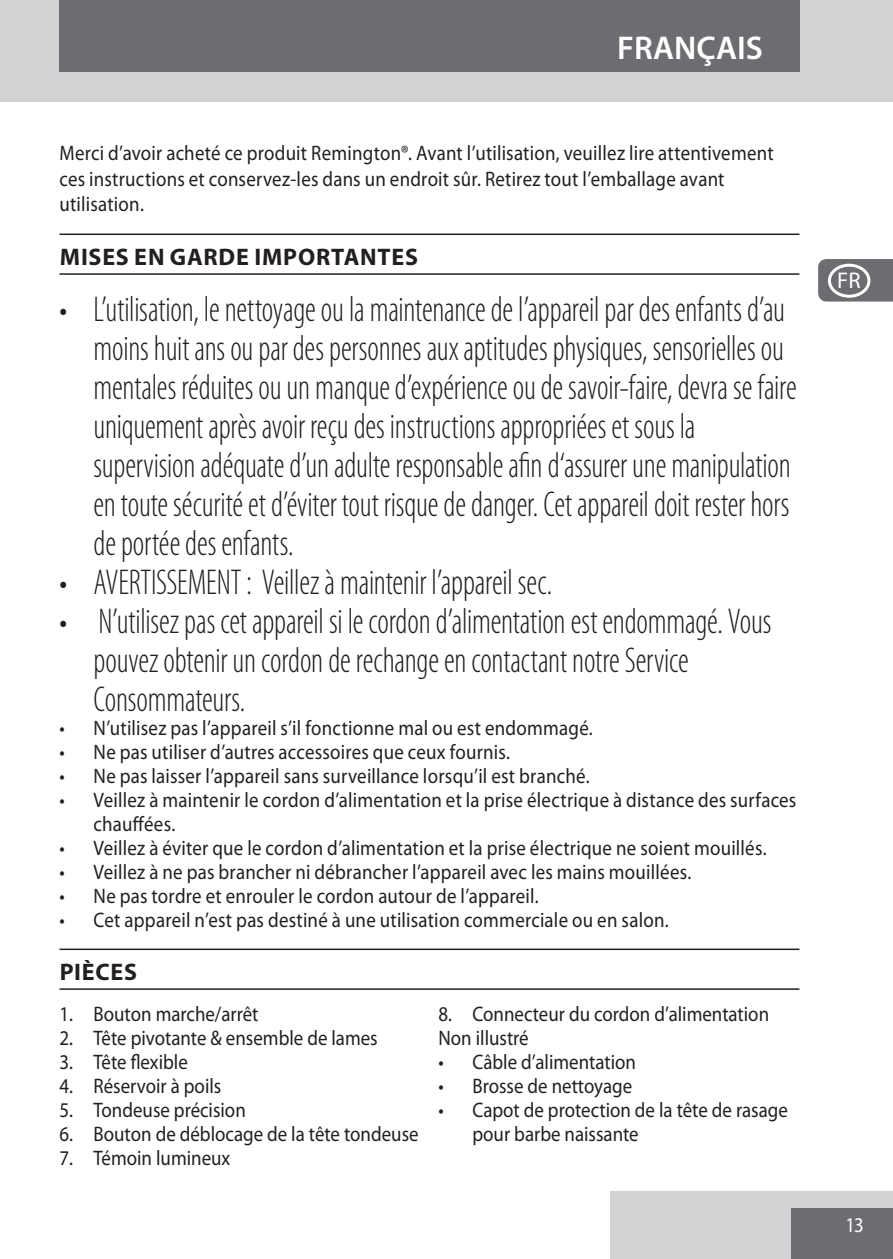
<style>
.page{position:relative;width:893px;height:1259px;background:#fff}
.page>*{position:absolute;margin:0;border:0;box-sizing:border-box;transform-origin:0 0}
.t1{font:300 condensed 36px/39px "Myriad Pro";letter-spacing:-.005em;color:#231f20;scale:.9 1}
.t2{font:600 33px "Myriad Pro";color:#fff}
.heading{font:700 24px "Myriad Pro";letter-spacing:.035em;color:#231f20}
.t3{font:22.8px "Myriad Pro";color:#fff}
.Default{font:21px/25.2px "Myriad Pro";letter-spacing:.01em;color:#231f20;scale:.9 1}
.Parts{font:21px "Myriad Pro";color:#231f20;scale:.9 1}
.t4{font:21px "Myriad Pro";color:#fff;scale:.9 1}
</style>
<div class="page">
<div style="left:611px;top:1191px;width:282px;height:68px;background:#d1d2d4"></div>
<div style="left:791px;top:1208px;width:102px;height:51px;background:#6c6d70"></div>
<div style="left:0;top:0;width:893px;height:102px;background:#d1d2d4"></div>
<div style="left:59px;top:0;width:740px;height:72px;background:#6c6d70"></div>
<hr style="left:60px;top:233px;width:739px;height:2px;background:#231f20">
<hr style="left:60px;top:273px;width:739px;height:2px;background:#231f20">
<hr style="left:60px;top:948px;width:739px;height:2px;background:#231f20">
<hr style="left:60px;top:988px;width:739px;height:2px;background:#231f20">
<svg style="left:818px;top:259px;width:75px;height:42px;background:#737477"></svg>
<div style="left:828px;top:136px;width:42px;height:34px;border:3px solid #fff;border-radius:50%"></div>
<div style="left:828px;top:179px;width:42px;height:34px;border:3px solid #fff;border-radius:50%"></div>
<div style="left:828px;top:221px;width:42px;height:34px;border:3px solid #fff;border-radius:50%"></div>
<div style="left:828px;top:264px;width:42px;height:34px;border:3px solid #fff;border-radius:50%"></div>
<div style="left:828px;top:306px;width:42px;height:34px;border:3px solid #fff;border-radius:50%"></div>
<div style="left:828px;top:349px;width:42px;height:34px;border:3px solid #fff;border-radius:50%"></div>
<div style="left:828px;top:391px;width:42px;height:34px;border:3px solid #fff;border-radius:50%"></div>
<div style="left:828px;top:434px;width:42px;height:34px;border:3px solid #fff;border-radius:50%"></div>
<div style="left:828px;top:476px;width:42px;height:34px;border:3px solid #fff;border-radius:50%"></div>
<div style="left:828px;top:519px;width:42px;height:34px;border:3px solid #fff;border-radius:50%"></div>
<div style="left:828px;top:561px;width:42px;height:34px;border:3px solid #fff;border-radius:50%"></div>
<div style="left:828px;top:604px;width:42px;height:34px;border:3px solid #fff;border-radius:50%"></div>
<div style="left:828px;top:646px;width:42px;height:34px;border:3px solid #fff;border-radius:50%"></div>
<div style="left:828px;top:689px;width:42px;height:34px;border:3px solid #fff;border-radius:50%"></div>
<div style="left:828px;top:731px;width:42px;height:34px;border:3px solid #fff;border-radius:50%"></div>
<div style="left:828px;top:774px;width:42px;height:34px;border:3px solid #fff;border-radius:50%"></div>
<div style="left:828px;top:816px;width:42px;height:34px;border:3px solid #fff;border-radius:50%"></div>
<div style="left:828px;top:859px;width:42px;height:34px;border:3px solid #fff;border-radius:50%"></div>
<div style="left:828px;top:901px;width:42px;height:34px;border:3px solid #fff;border-radius:50%"></div>
<div style="left:828px;top:944px;width:42px;height:34px;border:3px solid #fff;border-radius:50%"></div>
<div style="left:828px;top:986px;width:42px;height:34px;border:3px solid #fff;border-radius:50%"></div>
<div style="left:828px;top:1029px;width:42px;height:34px;border:3px solid #fff;border-radius:50%"></div>
<div style="left:828px;top:1071px;width:42px;height:35px;border:3px solid #fff;border-radius:50%"></div>
<div style="left:828px;top:1114px;width:42px;height:34px;border:3px solid #fff;border-radius:50%"></div>
<p class="t2" style="left:617px;top:27px;width:147px">FRANÇAIS</p>
<p class="Default" style="left:60px;top:140px;width:795px">Merci d’avoir acheté ce produit Remington®. Avant l’utilisation, veuillez lire attentivement ces instructions et conservez-les dans un endroit sûr. Retirez tout l’emballage avant utilisation.</p>
<p class="heading" style="left:60px;top:241px;width:360px">MISES EN GARDE IMPORTANTES</p>
<p class="t1" style="left:94px;top:290px;width:783px;text-indent:-34px">• L’utilisation, le nettoyage ou la maintenance de l’appareil par des enfants d’au moins huit ans ou par des personnes aux aptitudes physiques, sensorielles ou mentales réduites ou un manque d’expérience ou de savoir-faire, devra se faire uniquement après avoir reçu des instructions appropriées et sous la supervision adéquate d’un adulte responsable afin d‘assurer une manipulation en toute sécurité et d’éviter tout risque de danger. Cet appareil doit rester hors de portée des enfants.</p>
<p class="t1" style="left:60px;top:563px;width:549px">• AVERTISSEMENT : Veillez à maintenir l’appareil sec.</p>
<p class="t1" style="left:94px;top:602px;width:755px;text-indent:-34px">• N’utilisez pas cet appareil si le cordon d’alimentation est endommagé. Vous pouvez obtenir un cordon de rechange en contactant notre Service<br>Consommateurs.</p>
<p class="Default" style="left:60px;top:715px;width:594px">• N’utilisez pas l’appareil s’il fonctionne mal ou est endommagé.</p>
<p class="Default" style="left:60px;top:739px;width:502px">• Ne pas utiliser d’autres accessoires que ceux fournis.</p>
<p class="Default" style="left:60px;top:763px;width:591px">• Ne pas laisser l’appareil sans surveillance lorsqu’il est branché.</p>
<p class="Default" style="left:94px;top:787px;width:782px;line-height:24px;text-indent:-34px">• Veillez à maintenir le cordon d’alimentation et la prise électrique à distance des surfaces chauffées.</p>
<p class="Default" style="left:60px;top:835px;width:787px">• Veillez à éviter que le cordon d’alimentation et la prise électrique ne soient mouillés.</p>
<p class="Default" style="left:60px;top:859px;width:704px">• Veillez à ne pas brancher ni débrancher l’appareil avec les mains mouillées.</p>
<p class="Default" style="left:60px;top:883px;width:534px">• Ne pas tordre et enrouler le cordon autour de l’appareil.</p>
<p class="Default" style="left:60px;top:907px;width:678px">• Cet appareil n’est pas destiné à une utilisation commerciale ou en salon.</p>
<p class="heading" style="left:60px;top:956px;width:79px">PIÈCES</p>
<p class="Default" style="left:60px;top:1001px;width:223px">1. Bouton marche/arrêt</p>
<p class="Default" style="left:60px;top:1025px;width:355px">2. Tête pivotante &amp; ensemble de lames</p>
<p class="Default" style="left:60px;top:1049px;width:144px">3. Tête flexible</p>
<p class="Default" style="left:60px;top:1073px;width:181px">4. Réservoir à poils</p>
<p class="Default" style="left:60px;top:1097px;width:209px">5. Tondeuse précision</p>
<p class="Default" style="left:60px;top:1121px;width:400px">6. Bouton de déblocage de la tête tondeuse</p>
<p class="Default" style="left:60px;top:1145px;width:191px">7. Témoin lumineux</p>
<p class="Default" style="left:438px;top:1001px;width:369px">8. Connecteur du cordon d’alimentation</p>
<p class="Parts" style="left:438px;top:1025px;width:102px">Non illustré</p>
<p class="Default" style="left:438px;top:1049px;width:221px">• Câble d’alimentation</p>
<p class="Default" style="left:438px;top:1073px;width:217px">• Brosse de nettoyage</p>
<p class="Default" style="left:472px;top:1097px;width:352px;line-height:24px;text-indent:-34px">• Capot de protection de la tête de rasage pour barbe naissante</p>
<p class="t3" style="left:837px;top:266px;width:25px">FR</p>
<p class="t4" style="left:845px;top:1212px;width:22px">13</p>
</div>
